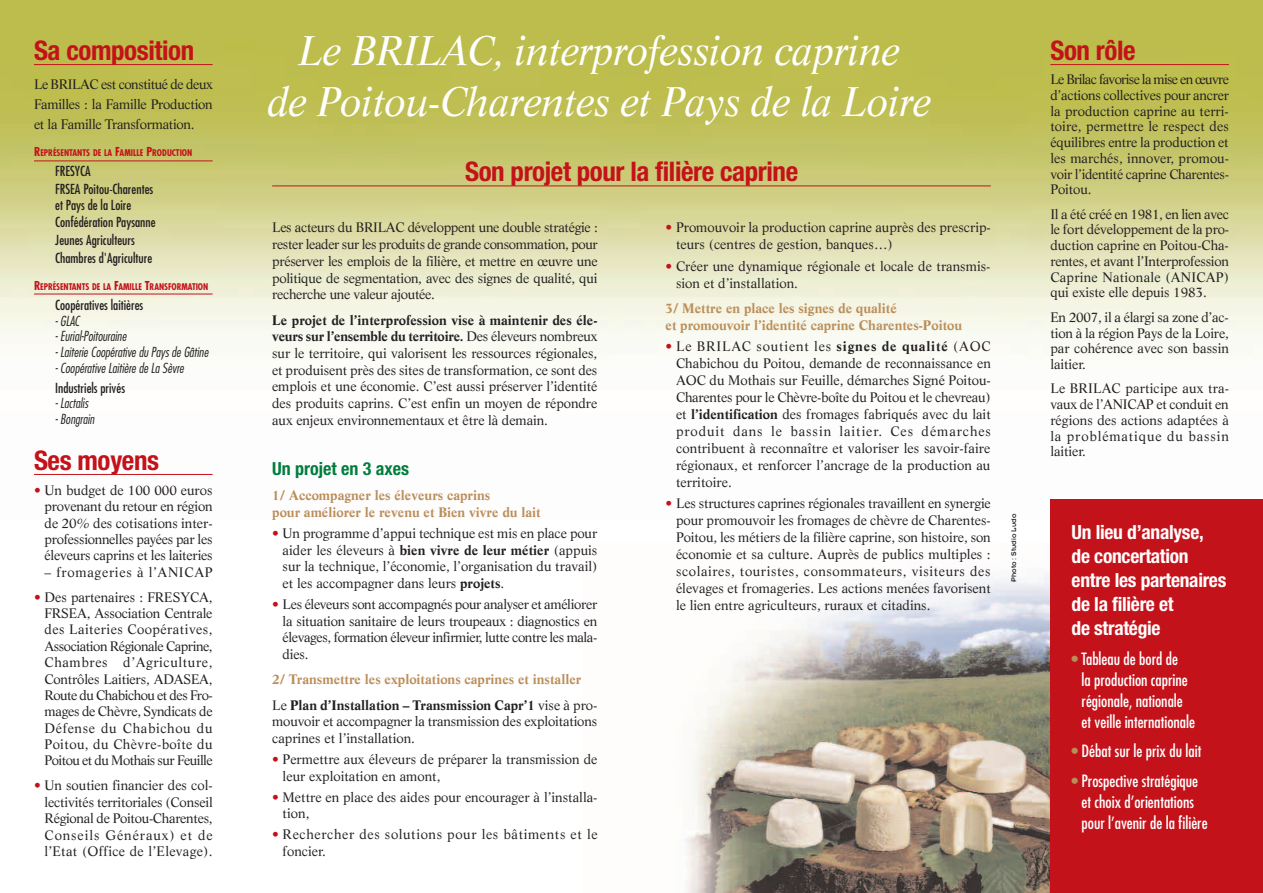
<style>
.page{position:relative;width:1263px;height:893px;background:#fff}
.page>*{position:absolute;margin:0;border:0;box-sizing:border-box;transform-origin:0 0}
.t1{font:italic 40.5px/51px "Life";letter-spacing:-.015em;color:#fff;text-align:center}
.t2{font:700 condensed 27px "Helvetica Neue";letter-spacing:-.015em;color:#c4121a}
.t3{font:700 condensed 19.5px/24px "Helvetica Neue";letter-spacing:-.015em;color:#fff}
.t4{font:700 condensed 18px "Helvetica Neue";color:#007e3d}
.t5{font:condensed 16.5px/21px "Futura";color:#fff}
.t6{font:13.5px/16.6px "Life";color:#231f20;text-align:justify}
.t7{font:700 13.5px/16.6px "Life";color:#bb8e59}
.t8{font:condensed 13.5px/17.7px "Futura";color:#231f20}
.t9{font:italic 300 condensed 13.5px "Futura";color:#231f20}
.t10{font:13.5px/16.6px "Life";letter-spacing:.045em;color:#231f20}
.t11{font:13.5px "Life";letter-spacing:.05em;color:#231f20}
.t12{font:700 condensed 9px "Futura";letter-spacing:-.005em;color:#c4121a}
.t13{font:7.5px "Insignia";color:#231f20}
.s1{font-size:12px}
.s2{color:#c4121a}
.s3{font-weight:700}
.s4{font-weight:400;color:#231f20}
.s5{color:#231f20}
.s6{color:#bb8e59}
</style>
<div class="page">
<img style="left:0;top:0;width:1263px;height:474px">
<img style="left:685px;top:574px;width:365px;height:319px">
<hr style="left:34px;top:64px;width:179px;height:1px;background:#c4121a">
<hr style="left:34px;top:161px;width:179px;height:1px;background:#c4121a">
<hr style="left:34px;top:294px;width:179px;height:1px;background:#c4121a">
<hr style="left:34px;top:474px;width:179px;height:1px;background:#c4121a">
<hr style="left:1050px;top:64px;width:179px;height:1px;background:#c4121a">
<hr style="left:272px;top:186px;width:719px;height:1px;background:#c4121a">
<div style="left:1050px;top:499px;width:213px;height:394px;background:#c4121a"></div>
<svg style="left:241px;top:34px;width:2px;height:440px"></svg>
<svg style="left:1019px;top:34px;width:3px;height:551px"></svg>
<h2 class="t2" style="left:34px;top:34px;width:162px">Sa composition</h2>
<p class="t6" style="left:34px;top:75px;width:180px;line-height:20.1px">Le BRILAC est constitué de deux Familles : la Famille Production et la Famille Transformation.</p>
<p class="t12" style="left:34px;top:149px;width:160px"><span class="s1">R</span>EPRÉSENTANTS DE LA <span class="s1">F</span>AMILLE <span class="s1">P</span>RODUCTION</p>
<p class="t8" style="left:55px;top:163px;width:100px">FRESYCA<br>FRSEA Poitou-Charentes</p>
<p class="t8" style="left:55px;top:197px;width:102px">et Pays de la Loire<br>Confédération Paysanne<br>Jeunes Agriculteurs<br>Chambres d'Agriculture</p>
<p class="t12" style="left:34px;top:283px;width:176px"><span class="s1">R</span>EPRÉSENTANTS DE LA <span class="s1">F</span>AMILLE <span class="s1">T</span>RANSFORMATION</p>
<p class="t8" style="left:55px;top:297px;width:89px">Coopératives laitières</p>
<p class="t9" style="left:55px;top:315px;width:26px">- GLAC</p>
<p class="t9" style="left:55px;top:331px;width:73px">- Eurial-Poitouraine</p>
<p class="t9" style="left:55px;top:346px;width:155px">- Laiterie Coopérative du Pays de Gâtine</p>
<p class="t9" style="left:55px;top:362px;width:130px">- Coopérative Laitière de La Sèvre</p>
<p class="t8" style="left:55px;top:380px;width:71px">Industriels privés</p>
<p class="t9" style="left:55px;top:397px;width:34px">- Lactalis</p>
<p class="t9" style="left:55px;top:413px;width:41px">- Bongrain</p>
<h2 class="t2" style="left:34px;top:444px;width:127px">Ses moyens</h2>
<p class="t6" style="left:45px;top:483px;width:170px;text-indent:-11px"><span class="s2">•</span> Un budget de 100 000 euros provenant du retour en région de 20% des cotisations inter&shy;professionnelles payées par les éleveurs caprins et les laiteries</p>
<p class="t11" style="left:45px;top:566px;width:169px">– fromageries à l’ANICAP</p>
<p class="t6" style="left:45px;top:590px;width:170px;text-indent:-11px"><span class="s2">•</span> Des partenaires : FRESYCA, FRSEA, Association Centrale des Laiteries Coopératives, Association Régionale Caprine, Chambres d’Agriculture, Contrôles Laitiers, ADASEA, Route du Chabichou et des Fro&shy;mages de Chèvre, Syndicats de Défense du Chabichou du Poitou, du Chèvre-boîte du Poitou et du Mothais sur Feuille</p>
<p class="t6" style="left:45px;top:779px;width:170px;text-indent:-11px"><span class="s2">•</span> Un soutien financier des col&shy;lectivités territoriales (Conseil Régional de Poitou-Charentes, Conseils Généraux) et de l’Etat (Office de l’Elevage).</p>
<h1 class="t1" style="left:267px;top:28px;width:666px">Le BRILAC, interprofession caprine<br>de Poitou-Charentes et Pays de la Loire</h1>
<h2 class="t2" style="left:465px;top:155px;width:335px">Son projet pour la filière caprine</h2>
<p class="t6" style="left:272px;top:221px;width:327px">Les acteurs du BRILAC développent une double stratégie : rester leader sur les produits de grande consommation, pour préserver les emplois de la filière, et mettre en œuvre une politique de segmentation, avec des signes de qualité, qui recherche une valeur ajoutée.</p>
<p class="t6" style="left:272px;top:313px;width:327px"><span class="s3">Le projet de l’interprofession vise à maintenir des éle&shy;veurs sur l’ensemble du territoire.</span> Des éleveurs nombreux sur le territoire, qui valorisent les ressources régionales, et produisent près des sites de transformation, ce sont des emplois et une économie. C’est aussi préserver l’identité des produits caprins. C’est enfin un moyen de répondre aux enjeux environnementaux et être là demain.</p>
<h3 class="t4" style="left:272px;top:458px;width:138px">Un projet en 3 axes</h3>
<p class="t7" style="left:272px;top:488px;width:270px">1/ Accompagner les éleveurs caprins<br>pour améliorer le revenu et Bien vivre du lait</p>
<p class="t6" style="left:283px;top:526px;width:316px;text-indent:-10px"><span class="s2">•</span> Un programme d’appui technique est mis en place pour aider les éleveurs à <span class="s3">bien vivre de leur métier</span> (appuis sur la technique, l’économie, l’organisation du travail) et les accompagner dans leurs <span class="s3">projets</span>.</p>
<p class="t6" style="left:283px;top:597px;width:316px;text-indent:-11px"><span class="s2">•</span> Les éleveurs sont accompagnés pour analyser et améliorer la situation sanitaire de leurs troupeaux : diagnostics en élevages, formation éleveur infirmier, lutte contre les mala&shy;dies.</p>
<p class="t7" style="left:272px;top:668px;width:327px;line-height:25.2px">2/ Transmettre les exploitations caprines et installer<br><span class="s4">Le</span> <span class="s5">Plan d’Installation – Transmission Capr’1</span> <span class="s4">vise à pro-</span></p>
<p class="t6" style="left:272px;top:714px;width:327px">mouvoir et accompagner la transmission des exploitations caprines et l’installation.</p>
<p class="t6" style="left:283px;top:752px;width:316px;text-indent:-11px"><span class="s2">•</span> Permettre aux éleveurs de préparer la transmission de leur exploitation en amont,</p>
<p class="t6" style="left:283px;top:790px;width:316px;text-indent:-11px"><span class="s2">•</span> Mettre en place des aides pour encourager à l’installa&shy;tion,</p>
<p class="t10" style="left:283px;top:827px;width:316px;text-indent:-11px"><span class="s2">•</span> Rechercher des solutions pour les bâtiments et le foncier.</p>
<p class="t6" style="left:676px;top:220px;width:316px;text-indent:-10px"><span class="s2">•</span> Promouvoir la production caprine auprès des prescrip&shy;teurs (centres de gestion, banques…)</p>
<p class="t6" style="left:676px;top:259px;width:316px;text-indent:-10px"><span class="s2">•</span> Créer une dynamique régionale et locale de transmis&shy;sion et d’installation.</p>
<p class="t7" style="left:665px;top:301px;width:298px">3/ Mettre en place les signes de qualité<br>et promouvoir l’identité caprine Charentes-Poitou</p>
<p class="t6" style="left:676px;top:339px;width:317px;text-indent:-10px"><span class="s2">•</span> Le BRILAC soutient les <span class="s3">signes de qualité</span> (AOC Chabichou du Poitou, demande de reconnaissance en AOC du Mothais sur Feuille, démarches Signé Poitou-Charentes pour le Chèvre-boîte du Poitou et le chevreau) et <span class="s3">l’identification</span> des fromages fabriqués avec du lait produit dans le bassin laitier. Ces démarches contribuent à reconnaître et valoriser les savoir-faire régionaux, et renforcer l’ancrage de la production au territoire.</p>
<p class="t6" style="left:676px;top:496px;width:316px;text-indent:-11px"><span class="s2">•</span> Les structures caprines régionales travaillent en synergie pour promouvoir les fromages de chèvre de Charentes-Poitou, les métiers de la filière caprine, son histoire, son économie et sa culture. Auprès de publics multiples : scolaires, touristes, consommateurs, visiteurs des élevages et fromageries. Les actions menées favorisent le lien entre agriculteurs, ruraux et citadins.</p>
<p class="t13" style="left:1011px;top:582px;width:69px;rotate:-90deg">Photo : Studio Ludo</p>
<h2 class="t2" style="left:1050px;top:34px;width:87px">Son rôle</h2>
<p class="t6" style="left:1050px;top:73px;width:180px;line-height:15.8px">Le Brilac favorise la mise en œuvre d’actions collectives pour ancrer la production caprine au terri&shy;toire, permettre le respect des équilibres entre la production et les marchés, innover, promou&shy;voir l’identité caprine Charentes-Poitou.</p>
<p class="t6" style="left:1050px;top:207px;width:180px;line-height:15.8px">Il a été créé en 1981, en lien avec le fort développement de la pro&shy;duction caprine en Poitou-Cha&shy;rentes, et avant l’Interprofession Caprine Nationale (ANICAP) qui existe elle depuis 1983.</p>
<p class="t6" style="left:1050px;top:310px;width:180px;line-height:15.8px">En 2007, il a élargi sa zone d’ac&shy;tion à la région Pays de la Loire, par cohérence avec son bassin laitier.</p>
<p class="t6" style="left:1050px;top:382px;width:180px;line-height:15.8px">Le BRILAC participe aux tra&shy;vaux de l’ANICAP et conduit en régions des actions adaptées à la problématique du bassin laitier.</p>
<h3 class="t3" style="left:1071px;top:520px;width:156px">Un lieu d’analyse, de concertation entre les partenaires de la filière et<br>de stratégie</h3>
<p class="t5" style="left:1081px;top:649px;width:115px;text-indent:-10px"><span class="s6">•</span> Tableau de bord de<br>la production caprine régionale, nationale et veille internationale</p>
<p class="t5" style="left:1071px;top:742px;width:131px"><span class="s6">•</span> Débat sur le prix du lait</p>
<p class="t5" style="left:1081px;top:771px;width:128px;text-indent:-10px"><span class="s6">•</span> Prospective stratégique et choix d’orientations pour l’avenir de la filière</p>
</div>
